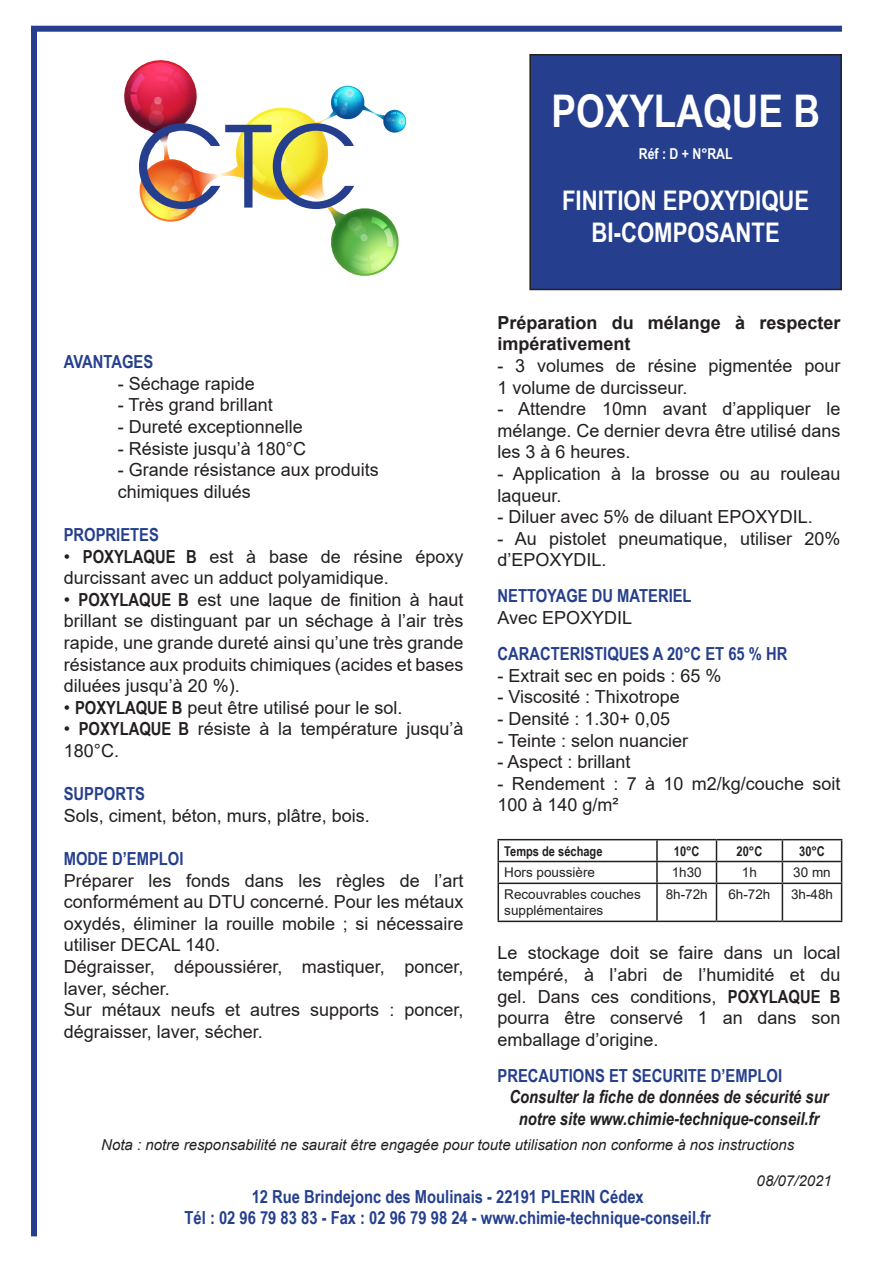
<style>
.page{position:relative;width:893px;height:1263px;background:#fff}
.page>*{position:absolute;margin:0;border:0;box-sizing:border-box;transform-origin:0 0}
.t1{font:700 45px "Arial Narrow";color:#fff}
.t2{font:700 27px "Arial Narrow";color:#fff}
.t3{font:18px/21.6px "Arial";color:#231f20}
.t4{font:700 18px "Arial Narrow";color:#253f8e}
.t5{font:italic 700 18px/21.6px "Arial Narrow";color:#231f20;text-align:center}
.t6{font:700 18px "Arial";color:#231f20}
.t7{font:italic 15px "Arial";color:#231f20}
.t8{font:700 15px "Arial Narrow";color:#fff}
.t9{font:13.5px "Arial";color:#231f20}
.t10{font:700 13.5px "Arial Narrow";color:#231f20}
.s1{font-family:"Arial Narrow";font-weight:700}
</style>
<div class="page">
<hr style="left:497px;top:839px;width:160px;height:1px;background:#231f20">
<hr style="left:497px;top:840px;width:2px;height:21px;background:#231f20">
<hr style="left:657px;top:839px;width:59px;height:1px;background:#231f20">
<hr style="left:656px;top:840px;width:2px;height:21px;background:#231f20">
<hr style="left:716px;top:839px;width:66px;height:1px;background:#231f20">
<hr style="left:782px;top:839px;width:60px;height:1px;background:#231f20">
<hr style="left:497px;top:861px;width:160px;height:1px;background:#231f20">
<hr style="left:497px;top:862px;width:2px;height:20px;background:#231f20">
<hr style="left:657px;top:861px;width:59px;height:1px;background:#231f20">
<hr style="left:656px;top:862px;width:2px;height:20px;background:#231f20">
<hr style="left:716px;top:861px;width:66px;height:1px;background:#231f20">
<svg style="left:716px;top:840px;width:1px;height:42px"></svg>
<hr style="left:782px;top:861px;width:60px;height:1px;background:#231f20">
<svg style="left:782px;top:840px;width:1px;height:42px"></svg>
<svg style="left:841px;top:840px;width:1px;height:42px"></svg>
<hr style="left:497px;top:882px;width:160px;height:2px;background:#231f20">
<hr style="left:497px;top:884px;width:2px;height:36px;background:#231f20">
<hr style="left:657px;top:882px;width:59px;height:2px;background:#231f20">
<hr style="left:656px;top:884px;width:2px;height:36px;background:#231f20">
<hr style="left:716px;top:882px;width:66px;height:2px;background:#231f20">
<hr style="left:716px;top:884px;width:1px;height:36px;background:#231f20">
<hr style="left:782px;top:882px;width:60px;height:2px;background:#231f20">
<hr style="left:782px;top:884px;width:1px;height:36px;background:#231f20">
<hr style="left:841px;top:884px;width:1px;height:36px;background:#231f20">
<hr style="left:497px;top:920px;width:160px;height:2px;background:#231f20">
<hr style="left:657px;top:920px;width:59px;height:2px;background:#231f20">
<hr style="left:716px;top:920px;width:66px;height:2px;background:#231f20">
<hr style="left:782px;top:920px;width:60px;height:2px;background:#231f20">
<div style="left:530px;top:55px;width:311px;height:234px;background:#253f8e"></div>
<div style="left:529px;top:54px;width:313px;height:236px;border:2px solid #231f20"></div>
<div style="left:31px;top:26px;width:811px;height:6px;background:#253f8e"></div>
<div style="left:31px;top:29px;width:6px;height:1207px;background:#253f8e"></div>
<img style="left:124px;top:60px;width:283px;height:216px">
<p class="t4" style="left:64px;top:348px;width:91px">AVANTAGES</p>
<p class="t3" style="left:118px;top:372px;width:139px">- Séchage rapide</p>
<p class="t3" style="left:118px;top:394px;width:157px">- Très grand brillant</p>
<p class="t3" style="left:118px;top:416px;width:187px">- Dureté exceptionnelle</p>
<p class="t3" style="left:118px;top:437px;width:190px">- Résiste jusqu’à 180°C</p>
<p class="t3" style="left:118px;top:459px;width:263px">- Grande résistance aux produits chimiques dilués</p>
<p class="t4" style="left:64px;top:521px;width:97px">PROPRIETES</p>
<p class="t3" style="left:64px;top:545px;width:401px">• <span class="s1">POXYLAQUE B</span> est à base de résine époxy</p>
<p class="t3" style="left:64px;top:567px;width:327px">durcissant avec un adduct polyamidique.</p>
<p class="t3" style="left:64px;top:588px;width:401px">• <span class="s1">POXYLAQUE B</span> est une laque de finition à haut</p>
<p class="t3" style="left:64px;top:610px;width:401px;text-align:justify">brillant se distinguant par un séchage à l’air très rapide, une grande dureté ainsi qu’une très grande résistance aux produits chimiques (acides et bases diluées jusqu’à 20 %).</p>
<p class="t3" style="left:64px;top:696px;width:340px">• <span class="s1">POXYLAQUE B</span> peut être utilisé pour le sol.</p>
<p class="t3" style="left:64px;top:718px;width:401px">• <span class="s1">POXYLAQUE B</span> résiste à la température jusqu’à<br>180°C.</p>
<p class="t4" style="left:64px;top:780px;width:83px">SUPPORTS</p>
<p class="t3" style="left:64px;top:804px;width:308px">Sols, ciment, béton, murs, plâtre, bois.</p>
<p class="t4" style="left:64px;top:845px;width:121px">MODE D’EMPLOI</p>
<p class="t3" style="left:64px;top:869px;width:401px">Préparer les fonds dans les règles de l’art</p>
<p class="t3" style="left:64px;top:891px;width:401px;text-align:justify">conformément au DTU concerné. Pour les métaux oxydés, éliminer la rouille mobile ; si nécessaire utiliser DECAL 140.</p>
<p class="t3" style="left:64px;top:956px;width:401px">Dégraisser, dépoussiérer, mastiquer, poncer,</p>
<p class="t3" style="left:64px;top:977px;width:108px">laver, sécher.</p>
<p class="t3" style="left:64px;top:999px;width:401px">Sur métaux neufs et autres supports : poncer,</p>
<p class="t3" style="left:64px;top:1020px;width:201px">dégraisser, laver, sécher.</p>
<p class="t1" style="left:551px;top:77px;width:270px">POXYLAQUE B</p>
<p class="t8" style="left:639px;top:143px;width:95px">Réf : D + N°RAL</p>
<p class="t2" style="left:562px;top:180px;width:249px">FINITION EPOXYDIQUE</p>
<p class="t2" style="left:592px;top:212px;width:190px">BI-COMPOSANTE</p>
<p class="t6" style="left:497px;top:310px;width:344px">Préparation du mélange à respecter</p>
<p class="t6" style="left:497px;top:331px;width:135px">impérativement</p>
<p class="t3" style="left:497px;top:355px;width:344px">- 3 volumes de résine pigmentée pour</p>
<p class="t3" style="left:497px;top:376px;width:192px">1 volume de durcisseur.</p>
<p class="t3" style="left:497px;top:398px;width:344px">- Attendre 10mn avant d’appliquer le</p>
<p class="t3" style="left:497px;top:420px;width:344px">mélange. Ce dernier devra être utilisé dans les 3 à 6 heures.</p>
<p class="t3" style="left:497px;top:463px;width:344px">- Application à la brosse ou au rouleau</p>
<p class="t3" style="left:497px;top:484px;width:66px">laqueur.</p>
<p class="t3" style="left:497px;top:506px;width:317px">- Diluer avec 5% de diluant EPOXYDIL.</p>
<p class="t3" style="left:497px;top:528px;width:344px">- Au pistolet pneumatique, utiliser 20% d’EPOXYDIL.</p>
<p class="t4" style="left:497px;top:582px;width:196px">NETTOYAGE DU MATERIEL</p>
<p class="t3" style="left:497px;top:607px;width:136px">Avec EPOXYDIL</p>
<p class="t4" style="left:497px;top:640px;width:291px">CARACTERISTIQUES A 20°C ET 65 % HR</p>
<p class="t3" style="left:497px;top:664px;width:226px">- Extrait sec en poids : 65 %</p>
<p class="t3" style="left:497px;top:686px;width:184px">- Viscosité : Thixotrope</p>
<p class="t3" style="left:497px;top:708px;width:174px">- Densité : 1.30+ 0,05</p>
<p class="t3" style="left:497px;top:729px;width:192px">- Teinte : selon nuancier</p>
<p class="t3" style="left:497px;top:751px;width:135px">- Aspect : brillant</p>
<p class="t3" style="left:497px;top:772px;width:344px">- Rendement : 7 à 10 m2/kg/couche soit</p>
<p class="t3" style="left:497px;top:794px;width:123px">100 à 140 g/m²</p>
<p class="t10" style="left:504px;top:840px;width:100px">Temps de séchage</p>
<p class="t10" style="left:674px;top:840px;width:27px">10°C</p>
<p class="t10" style="left:737px;top:840px;width:27px">20°C</p>
<p class="t10" style="left:799px;top:840px;width:27px">30°C</p>
<p class="t9" style="left:504px;top:863px;width:92px">Hors poussière</p>
<p class="t9" style="left:672px;top:863px;width:32px">1h30</p>
<p class="t9" style="left:742px;top:863px;width:17px">1h</p>
<p class="t9" style="left:793px;top:863px;width:39px">30 mn</p>
<p class="t9" style="left:504px;top:885px;width:138px">Recouvrables couches</p>
<p class="t9" style="left:504px;top:901px;width:101px">supplémentaires</p>
<p class="t9" style="left:666px;top:885px;width:44px">8h-72h</p>
<p class="t9" style="left:728px;top:885px;width:44px">6h-72h</p>
<p class="t9" style="left:791px;top:885px;width:44px">3h-48h</p>
<p class="t3" style="left:497px;top:942px;width:344px">Le stockage doit se faire dans un local</p>
<p class="t3" style="left:497px;top:964px;width:344px">tempéré, à l’abri de l’humidité et du gel. Dans ces conditions, <span class="s1">POXYLAQUE B</span></p>
<p class="t3" style="left:497px;top:1007px;width:344px">pourra être conservé 1 an dans son</p>
<p class="t3" style="left:497px;top:1028px;width:163px">emballage d’origine.</p>
<p class="t4" style="left:497px;top:1062px;width:286px">PRECAUTIONS ET SECURITE D’EMPLOI</p>
<p class="t5" style="left:509px;top:1085px;width:321px">Consulter la fiche de données de sécurité sur notre site www.chimie-technique-conseil.fr</p>
<p class="t7" style="left:101px;top:1134px;width:694px">Nota : notre responsabilité ne saurait être engagée pour toute utilisation non conforme à nos instructions</p>
<p class="t7" style="left:757px;top:1170px;width:77px">08/07/2021</p>
<p class="t4" style="left:252px;top:1183px;width:394px">12 Rue Brindejonc des Moulinais - 22191 PLERIN Cédex</p>
<p class="t4" style="left:185px;top:1204px;width:528px">Tél : 02 96 79 83 83 - Fax : 02 96 79 98 24 - www.chimie-technique-conseil.fr</p>
</div>
